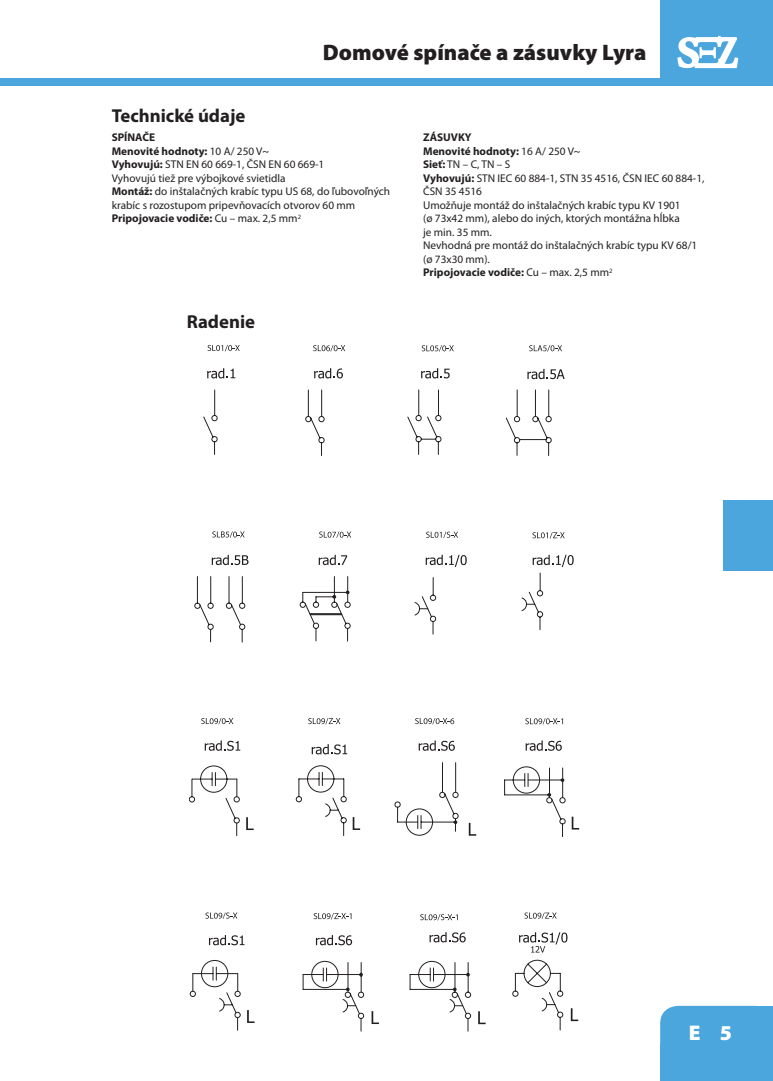
<style>
.page{position:relative;width:773px;height:1081px;background:#fff}
.page>*{position:absolute;margin:0;border:0;box-sizing:border-box;transform-origin:0 0}
.t1{font:900 22.5px "Myriad Pro";color:#231f20}
.t2{font:900 21.25px "Myriad Pro";color:#fff}
.t3{font:700 18.75px "Myriad Pro";color:#231f20}
.t4{font:11.25px/13.5px "Myriad Pro";color:#231f20}
.s1{font-weight:700}
</style>
<div class="page">
<div style="left:0;top:78px;width:772px;height:7px;background:#4ba6dd"></div>
<div style="left:660px;top:1006px;width:112px;height:75px;background:#4ba6dd"></div>
<div style="left:660px;top:1044px;width:33px;height:37px;background:#4ba6dd"></div>
<div style="left:739px;top:1044px;width:33px;height:37px;background:#4ba6dd"></div>
<div style="left:739px;top:1006px;width:33px;height:36px;background:#4ba6dd"></div>
<div style="left:723px;top:500px;width:49px;height:70px;background:#4ba6dd"></div>
<div style="left:660px;top:0;width:112px;height:82px;background:#4ba6dd"></div>
<svg style="left:677px;top:36px;width:61px;height:32px"></svg>
<svg style="left:570px;top:1008px;width:8px;height:13px"></svg>
<svg style="left:190px;top:960px;width:373px;height:71px"></svg>
<svg style="left:524px;top:912px;width:32px;height:7px"></svg>
<svg style="left:420px;top:914px;width:37px;height:6px"></svg>
<svg style="left:313px;top:913px;width:38px;height:6px"></svg>
<svg style="left:205px;top:912px;width:32px;height:7px"></svg>
<svg style="left:429px;top:932px;width:36px;height:10px"></svg>
<svg style="left:519px;top:932px;width:48px;height:20px"></svg>
<svg style="left:316px;top:935px;width:36px;height:10px"></svg>
<svg style="left:209px;top:935px;width:35px;height:10px"></svg>
<svg style="left:571px;top:816px;width:8px;height:13px"></svg>
<svg style="left:394px;top:762px;width:171px;height:75px"></svg>
<svg style="left:352px;top:817px;width:8px;height:13px"></svg>
<svg style="left:189px;top:765px;width:157px;height:71px"></svg>
<svg style="left:201px;top:718px;width:32px;height:6px"></svg>
<svg style="left:308px;top:718px;width:32px;height:6px"></svg>
<svg style="left:415px;top:718px;width:39px;height:6px"></svg>
<svg style="left:525px;top:718px;width:38px;height:6px"></svg>
<svg style="left:525px;top:740px;width:36px;height:11px"></svg>
<svg style="left:418px;top:740px;width:37px;height:11px"></svg>
<svg style="left:312px;top:744px;width:35px;height:10px"></svg>
<svg style="left:205px;top:740px;width:35px;height:11px"></svg>
<svg style="left:212px;top:531px;width:32px;height:7px"></svg>
<svg style="left:319px;top:531px;width:32px;height:7px"></svg>
<svg style="left:426px;top:532px;width:32px;height:6px"></svg>
<svg style="left:532px;top:532px;width:32px;height:6px"></svg>
<svg style="left:194px;top:555px;width:379px;height:87px"></svg>
<svg style="left:203px;top:389px;width:348px;height:67px"></svg>
<svg style="left:207px;top:345px;width:33px;height:6px"></svg>
<svg style="left:313px;top:345px;width:32px;height:6px"></svg>
<svg style="left:421px;top:345px;width:33px;height:7px"></svg>
<svg style="left:529px;top:345px;width:33px;height:6px"></svg>
<svg style="left:527px;top:369px;width:37px;height:10px"></svg>
<svg style="left:421px;top:368px;width:28px;height:10px"></svg>
<svg style="left:314px;top:368px;width:29px;height:10px"></svg>
<svg style="left:207px;top:368px;width:28px;height:10px"></svg>
<h3 class="t3" style="left:112px;top:109px;width:135px">Technické údaje</h3>
<h1 class="t1" style="left:323px;top:44px;width:325px">Domové spínače a zásuvky Lyra</h1>
<p class="t4" style="left:112px;top:132px;width:280px"><span class="s1">SPÍNAČE<br>Menovité hodnoty:</span> 10 A/ 250 V~<br><span class="s1">Vyhovujú:</span> STN EN 60 669-1, ČSN EN 60 669-1<br>Vyhovujú tiež pre výbojkové svietidla<br><span class="s1">Montáž:</span> do inštalačných krabíc typu US 68, do ľubovoľných krabíc s rozostupom pripevňovacích otvorov 60 mm <span class="s1">Pripojovacie vodiče:</span> Cu – max. 2,5 mm<sup>2</sup></p>
<h3 class="t3" style="left:187px;top:315px;width:70px">Radenie</h3>
<p class="t4" style="left:423px;top:132px;width:283px"><span class="s1">ZÁSUVKY<br>Menovité hodnoty:</span> 16 A/ 250 V~<br><span class="s1">Sieť:</span> TN – C, TN – S<br><span class="s1">Vyhovujú:</span> STN IEC 60 884-1, STN 35 4516, ČSN IEC 60 884-1,<br>ČSN 35 4516<br>Umožňuje montáž do inštalačných krabíc typu KV 1901<br>(ø 73x42 mm), alebo do iných, ktorých montážna hĺbka<br>je min. 35 mm.<br>Nevhodná pre montáž do inštalačných krabíc typu KV 68/1 (ø 73x30 mm).<br><span class="s1">Pripojovacie vodiče:</span> Cu – max. 2,5 mm<sup>2</sup></p>
<h2 class="t2" style="left:688px;top:1025px;width:45px">E 5</h2>
</div>
